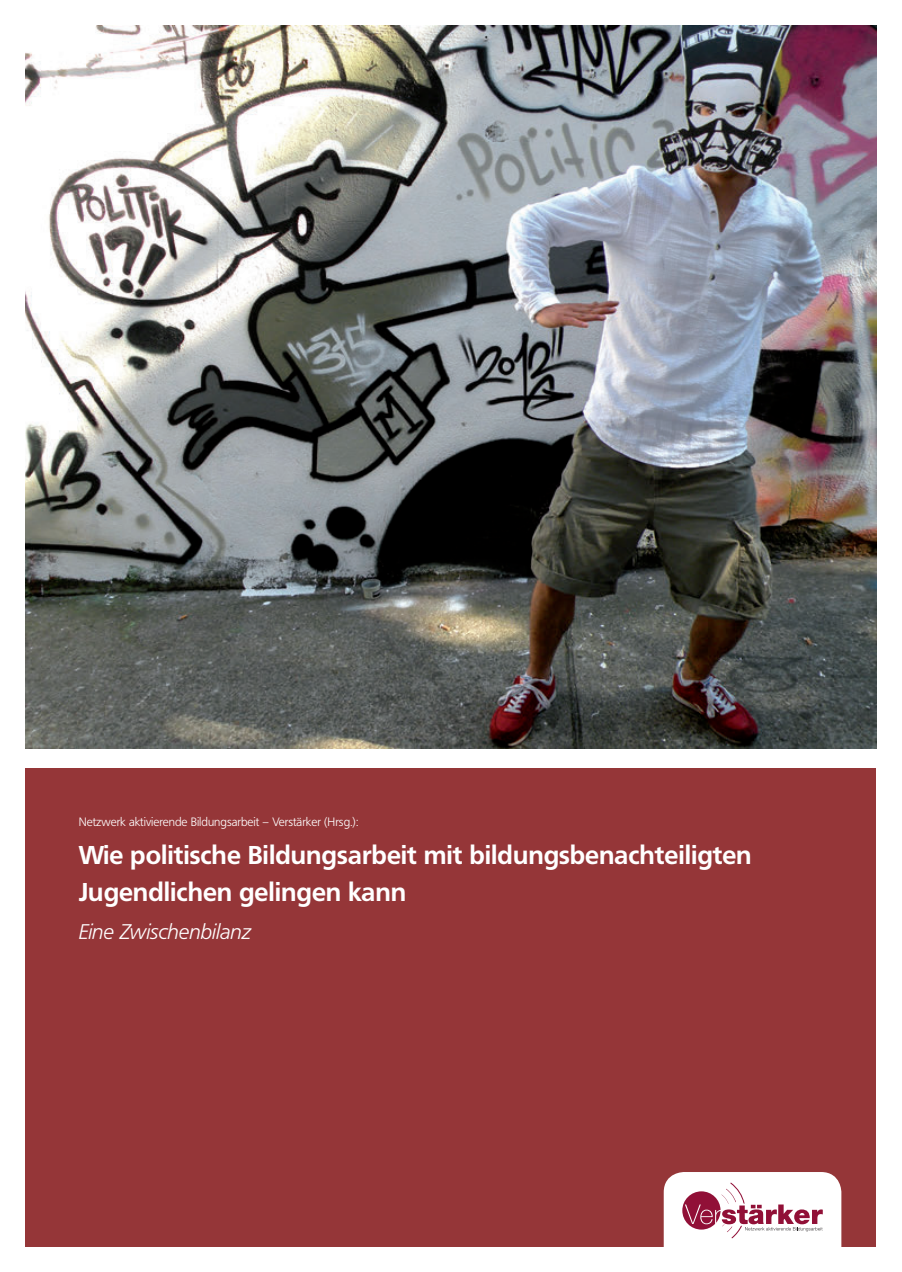
<style>
.page{position:relative;width:902px;height:1272px;background:#fff}
.page>*{position:absolute;margin:0;border:0;box-sizing:border-box;transform-origin:0 0}
.t1{font:700 25.5px/37.5px "Frutiger BQ";color:#fff}
.t2{font:italic 300 21px "Frutiger BQ";color:#fff}
.t3{font:300 12px "Frutiger BQ";color:#fff}
</style>
<div class="page">
<div style="left:26px;top:767px;width:850px;height:479px;background:#953638"></div>
<svg style="left:663px;top:1172px;width:178px;height:75px;background:#ead4db"></svg>
<img style="left:26px;top:26px;width:850px;height:722px">
<p class="t3" style="left:79px;top:815px;width:281px">Netzwerk aktivierende Bildungsarbeit – Verstärker (Hrsg.):</p>
<p class="t1" style="left:79px;top:836px;width:674px">Wie politische Bildungsarbeit mit bildungsbenachteiligten<br>Jugendlichen gelingen kann</p>
<p class="t2" style="left:79px;top:919px;width:173px">Eine Zwischenbilanz</p>
</div>
